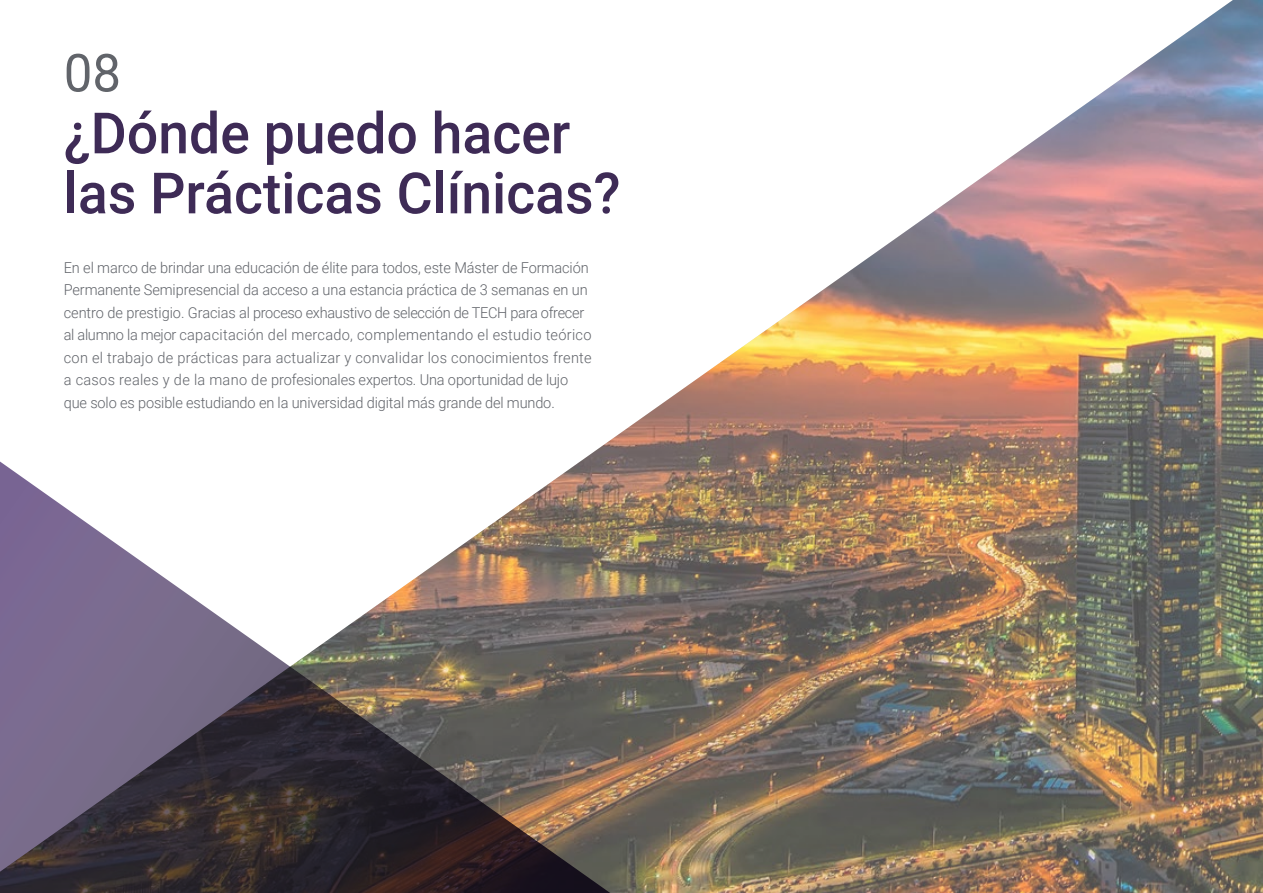
<style>
.page{position:relative;width:1263px;height:893px;background:#fff}
.page>*{position:absolute;margin:0;border:0;box-sizing:border-box;transform-origin:0 0}
.t1{font:500 57px/60px "Roboto";color:#3e2b56}
.t2{font:52.5px "Roboto";color:#61646a}
.t3{font:300 15px/22.5px "Roboto";letter-spacing:-.005em;color:#61646a}
</style>
<div class="page">
<img style="left:602px;top:0;width:661px;height:893px">
<svg style="left:0;top:446px;width:640px;height:447px"></svg>
<h2 class="t2" style="left:64px;top:36px;width:59px">08</h2>
<h1 class="t1" style="left:64px;top:101px;width:558px">¿Dónde puedo hacer las Prácticas Clínicas?</h1>
<p class="t3" style="left:64px;top:255px;width:529px">En el marco de brindar una educación de élite para todos, este Máster de Formación Permanente Semipresencial da acceso a una estancia práctica de 3 semanas en un centro de prestigio. Gracias al proceso exhaustivo de selección de TECH para ofrecer al alumno la mejor capacitación del mercado, complementando el estudio teórico con el trabajo de prácticas para actualizar y convalidar los conocimientos frente a casos reales y de la mano de profesionales expertos. Una oportunidad de lujo que solo es posible estudiando en la universidad digital más grande del mundo.</p>
</div>
